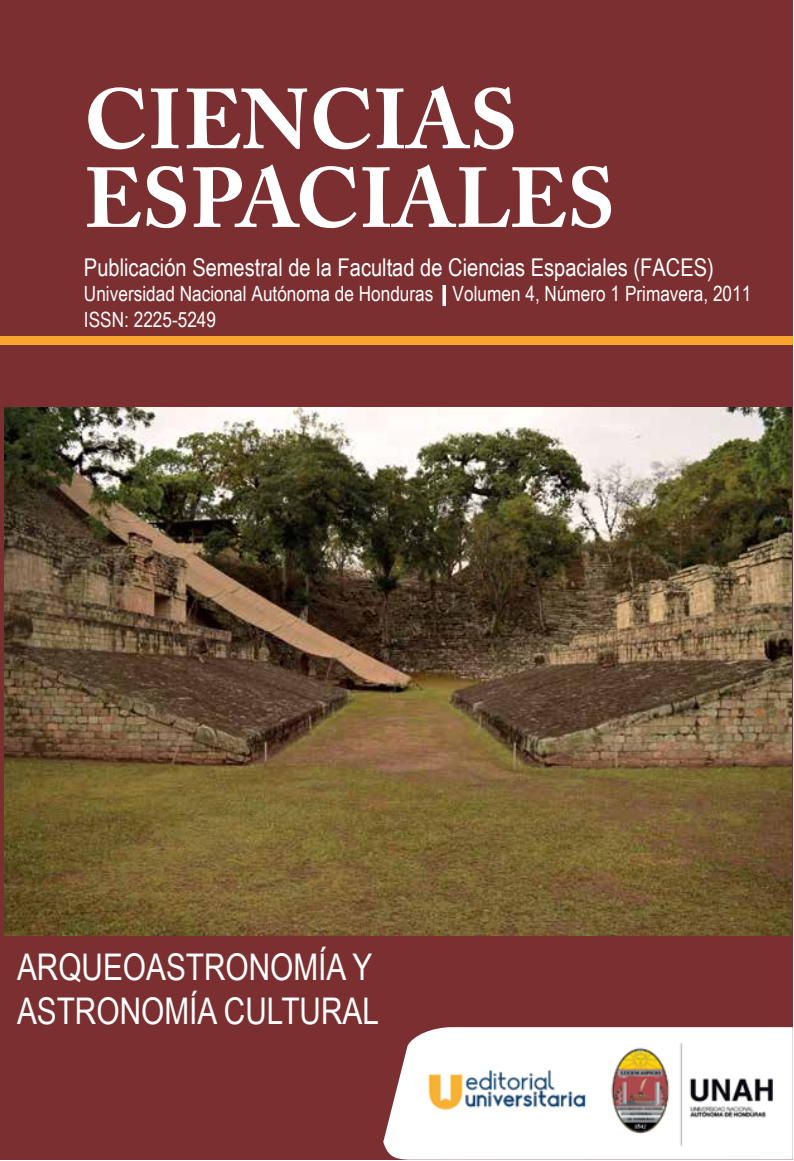
<style>
.page{position:relative;width:794px;height:1161px;background:#fff}
.page>*{position:absolute;margin:0;border:0;box-sizing:border-box;transform-origin:0 0}
.t1{font:700 84px/78.8px "Adobe Caslon Pro";letter-spacing:.005em;color:#fff}
.t2{font:36.75px/44.1px "Arial Narrow";color:#fff}
.t3{font:24.5px "Arial Narrow";color:#fff}
.t4{font:21px/25.2px "Arial Narrow";color:#fff}
</style>
<div class="page">
<div style="left:0;top:0;width:793px;height:1160px;background:#7c2f30"></div>
<img style="left:4px;top:407px;width:788px;height:528px">
<svg style="left:442px;top:285px;width:4px;height:21px"></svg>
<svg style="left:383px;top:1027px;width:410px;height:133px;background:#ebe0e0"></svg>
<img style="left:416px;top:1039px;width:366px;height:108px">
<div style="left:0;top:336px;width:793px;height:9px;background:#faa430"></div>
<h1 class="t1" style="left:84px;top:80px;width:533px">CIENCIAS<br>ESPACIALES</h1>
<p class="t3" style="left:84px;top:250px;width:631px">Publicación Semestral de la Facultad de Ciencias Espaciales (FACES)</p>
<p class="t4" style="left:84px;top:281px;width:669px">Universidad Nacional Autónoma de Honduras Volumen 4, Número 1 Primavera, 2011<br>ISSN: 2225-5249</p>
<h2 class="t2" style="left:17px;top:943px;width:363px">ARQUEOASTRONOMÍA Y<br>ASTRONOMÍA CULTURAL</h2>
</div>
